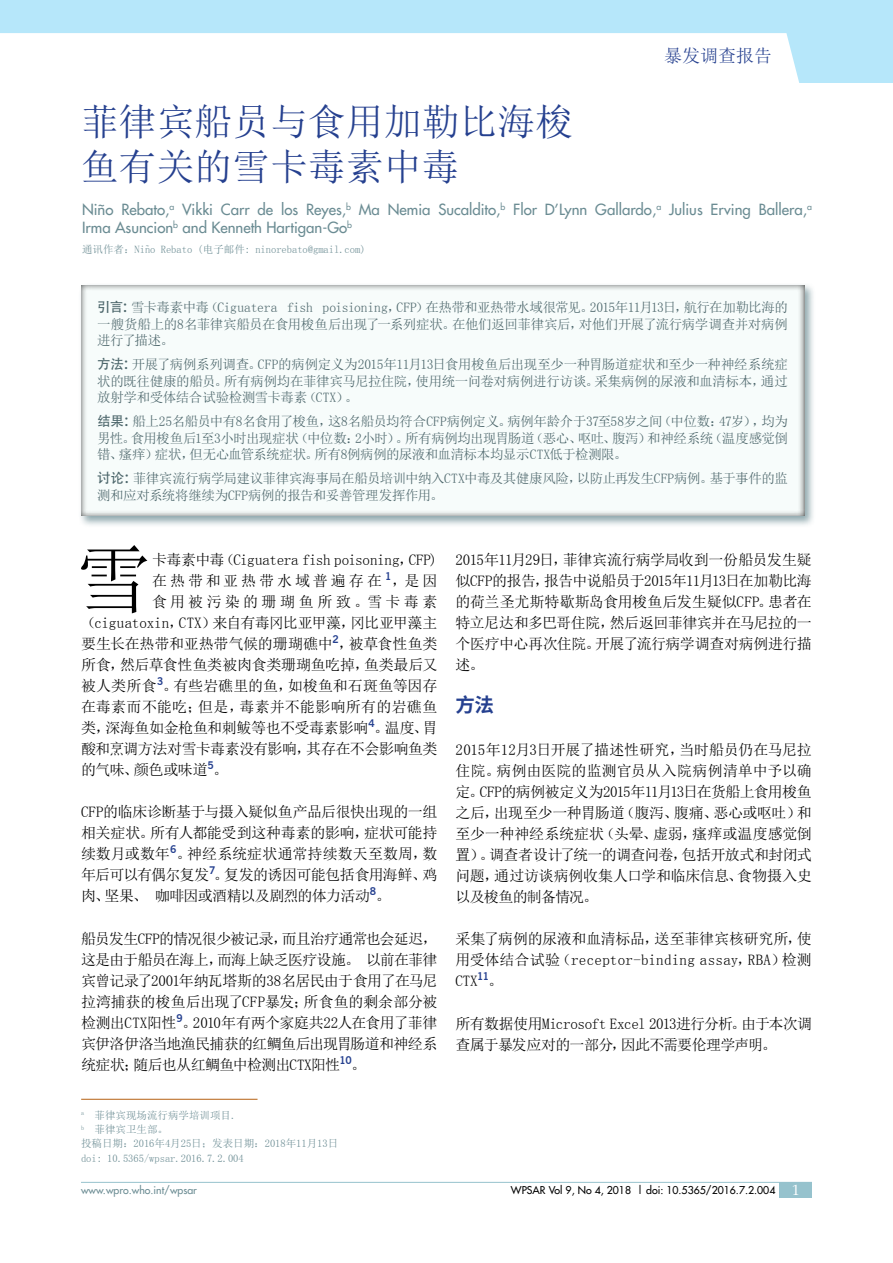
<style>
.page{position:relative;width:893px;height:1263px;background:#fff}
.page>*{position:absolute;margin:0;border:0;box-sizing:border-box;transform-origin:0 0}
.t1{font:76.5px "Sim Sun";color:#000}
.t2{font:37.5px/45px "Sim Sun";letter-spacing:.01em;color:#25408f}
.t3{font:700 19.5px "Source Han Sans CN";color:#25408f}
.t4{font:18px "Sim Sun";color:#25408f}
.t5{font:15px/21px "Sim Sun";letter-spacing:-.025em;color:#000;text-align:justify}
.t6{font:15px/18px "Futura LT";color:#6b8c93}
.t7{font:15px/21px "Sim Sun";letter-spacing:-.045em;color:#000}
.t8{font:15px "Sim Sun";color:#000}
.t9{font:15px "Sim Sun";letter-spacing:.015em;color:#000}
.t10{font:15px "Sim Sun";letter-spacing:.195em;color:#000}
.t11{font:15px "Sim Sun";letter-spacing:.225em;color:#000}
.t12{font:13.5px/16.5px "Sim Sun";letter-spacing:-.03em;color:#4b656a;text-align:justify}
.t13{font:10.5px/14.2px "Sim Sun";color:#6b8c93}
.t14{font:10.5px "Futura LT";color:#000}
.t15{font:10.5px "Futura LT";color:#6b8c93}
.s1{font-family:"Adobe Heiti Std"}
.s2{font-family:"Palatino";font-size:15px;color:#fff}
</style>
<div class="page">
<hr style="left:81px;top:1182px;width:731px;height:1px;background:#96c2cd">
<div style="left:780px;top:1182px;width:32px;height:15px;background:#96c2cd"></div>
<div style="left:0;top:0;width:893px;height:82px;background:#b6e7fa"></div>
<div style="left:0;top:33px;width:800px;height:50px;background:#fff"></div>
<hr style="left:81px;top:1099px;width:177px;height:1px;background:#b66113">
<div style="left:79px;top:283px;width:737px;height:245px;background:#6b8c93;opacity:.75"></div>
<div style="left:68px;top:275px;width:750px;height:243px;background:#f7fcfb"></div>
<p class="t4" style="left:664px;top:47px;width:109px">暴发调查报告</p>
<h2 class="t2" style="left:81px;top:99px;width:494px">菲律宾船员与食用加勒比海梭鱼有关的雪卡毒素中毒</h2>
<p class="t6" style="left:82px;top:200px;width:731px">Niño Rebato,<sup>a</sup> Vikki Carr de los Reyes,<sup>b</sup> Ma Nemia Sucaldito,<sup>b</sup> Flor D’Lynn Gallardo,<sup>a</sup> Julius Erving Ballera,<sup>a<br></sup>Irma Asuncion<sup>b</sup> and Kenneth Hartigan-Go<sup>b</sup></p>
<p class="t13" style="left:82px;top:242px;width:285px">通讯作者：Niño Rebato (电子邮件: ninorebato@gmail.com)</p>
<p class="t12" style="left:97px;top:299px;width:692px"><span class="s1">引言：</span>雪卡毒素中毒（Ciguatera fish poisioning，CFP）在热带和亚热带水域很常见。2015年11月13日，航行在加勒比海的一艘货船上的8名菲律宾船员在食用梭鱼后出现了一系列症状。在他们返回菲律宾后，对他们开展了流行病学调查并对病例进行了描述。</p>
<p class="t12" style="left:97px;top:356px;width:692px"><span class="s1">方法：</span>开展了病例系列调查。CFP的病例定义为2015年11月13日食用梭鱼后出现至少一种胃肠道症状和至少一种神经系统症状的既往健康的船员。所有病例均在菲律宾马尼拉住院，使用统一问卷对病例进行访谈。采集病例的尿液和血清标本，通过放射学和受体结合试验检测雪卡毒素（CTX）。</p>
<p class="t12" style="left:97px;top:413px;width:692px"><span class="s1">结果：</span>船上25名船员中有8名食用了梭鱼，这8名船员均符合CFP病例定义。病例年龄介于37至58岁之间（中位数：47岁），均为男性。食用梭鱼后1至3小时出现症状（中位数：2小时）。所有病例均出现胃肠道（恶心、呕吐、腹泻）和神经系统（温度感觉倒错、瘙痒）症状，但无心血管系统症状。所有8例病例的尿液和血清标本均显示CTX低于检测限。</p>
<p class="t12" style="left:97px;top:470px;width:692px"><span class="s1">讨论：</span>菲律宾流行病学局建议菲律宾海事局在船员培训中纳入CTX中毒及其健康风险，以防止再发生CFP病例。基于事件的监测和应对系统将继续为CFP病例的报告和妥善管理发挥作用。</p>
<h1 class="t1" style="left:76px;top:541px;width:78px">雪</h1>
<p class="t5" style="left:152px;top:549px;width:287px">卡毒素中毒（Ciguatera fish poisoning，CFP)</p>
<p class="t10" style="left:152px;top:573px;width:287px">在热带和亚热带水域普遍存在<sup>1</sup>，是因</p>
<p class="t11" style="left:152px;top:594px;width:287px">食用被污染的珊瑚鱼所致。雪卡毒素</p>
<p class="t5" style="left:81px;top:612px;width:358px">（ciguatoxin，CTX）来自有毒冈比亚甲藻，冈比亚甲藻主</p>
<p class="t5" style="left:81px;top:633px;width:358px">要生长在热带和亚热带气候的珊瑚礁中<sup>2</sup>，被草食性鱼类</p>
<p class="t5" style="left:81px;top:654px;width:358px">所食，然后草食性鱼类被肉食类珊瑚鱼吃掉，鱼类最后又</p>
<p class="t8" style="left:81px;top:678px;width:358px">被人类所食<sup>3</sup>。有些岩礁里的鱼，如梭鱼和石斑鱼等因存</p>
<p class="t9" style="left:81px;top:699px;width:358px">在毒素而不能吃；但是，毒素并不能影响所有的岩礁鱼</p>
<p class="t5" style="left:81px;top:717px;width:358px">类，深海鱼如金枪鱼和刺鲅等也不受毒素影响<sup>4</sup>。温度、胃</p>
<p class="t5" style="left:81px;top:738px;width:358px">酸和烹调方法对雪卡毒素没有影响，其存在不会影响鱼类</p>
<p class="t5" style="left:81px;top:759px;width:149px">的气味、颜色或味道<sup>5</sup>。</p>
<p class="t5" style="left:81px;top:801px;width:358px">CFP的临床诊断基于与摄入疑似鱼产品后很快出现的一组相关症状。所有人都能受到这种毒素的影响，症状可能持续数月或数年<sup>6</sup>。神经系统症状通常持续数天至数周，数年后可以有偶尔复发<sup>7</sup>。复发的诱因可能包括食用海鲜、鸡肉、坚果、 咖啡因或酒精以及剧烈的体力活动<sup>8</sup>。</p>
<p class="t5" style="left:81px;top:928px;width:358px">船员发生CFP的情况很少被记录，而且治疗通常也会延迟，这是由于船员在海上，而海上缺乏医疗设施。 以前在菲律宾曾记录了2001年纳瓦塔斯的38名居民由于食用了在马尼拉湾捕获的梭鱼后出现了CFP暴发；所食鱼的剩余部分被检测出CTX阳性<sup>9</sup>。2010年有两个家庭共22人在食用了菲律宾伊洛伊洛当地渔民捕获的红鲷鱼后出现胃肠道和神经系统症状；随后也从红鲷鱼中检测出CTX阳性<sup>10</sup>。</p>
<p class="t13" style="left:81px;top:1108px;width:259px"><sup>a</sup> 菲律宾现场流行病学培训项目.<br><sup>b</sup> 菲律宾卫生部。<br>投稿日期：2016年4月25日；发表日期：2018年11月13日doi: 10.5365/wpsar.2016.7.2.004</p>
<p class="t5" style="left:455px;top:549px;width:358px">2015年11月29日，菲律宾流行病学局收到一份船员发生疑似CFP的报告，报告中说船员于2015年11月13日在加勒比海的荷兰圣尤斯特歇斯岛食用梭鱼后发生疑似CFP。患者在特立尼达和多巴哥住院，然后返回菲律宾并在马尼拉的一个医疗中心再次住院。开展了流行病学调查对病例进行描述。</p>
<h3 class="t3" style="left:455px;top:694px;width:40px">方法</h3>
<p class="t5" style="left:455px;top:739px;width:358px">2015年12月3日开展了描述性研究，当时船员仍在马尼拉住院。病例由医院的监测官员从入院病例清单中予以确定。CFP的病例被定义为2015年11月13日在货船上食用梭鱼之后，出现至少一种胃肠道（腹泻、腹痛、恶心或呕吐）和至少一种神经系统症状（头晕、虚弱，瘙痒或温度感觉倒置）。调查者设计了统一的调查问卷，包括开放式和封闭式问题，通过访谈病例收集人口学和临床信息、食物摄入史以及梭鱼的制备情况。</p>
<p class="t5" style="left:455px;top:928px;width:358px">采集了病例的尿液和血清标品，送至菲律宾核研究所，使用受体结合试验（receptor-binding assay，RBA）检测CTX<sup>11</sup>。</p>
<p class="t7" style="left:455px;top:1013px;width:358px">所有数据使用Microsoft Excel 2013进行分析。由于本次调查属于暴发应对的一部分，因此不需要伦理学声明。</p>
<p class="t15" style="left:81px;top:1183px;width:117px">www.wpro.who.int/wpsar</p>
<p class="t14" style="left:511px;top:1184px;width:290px">WPSAR Vol 9, No 4, 2018 | doi: 10.5365/2016.7.2.004 <span class="s2">1</span></p>
</div>
